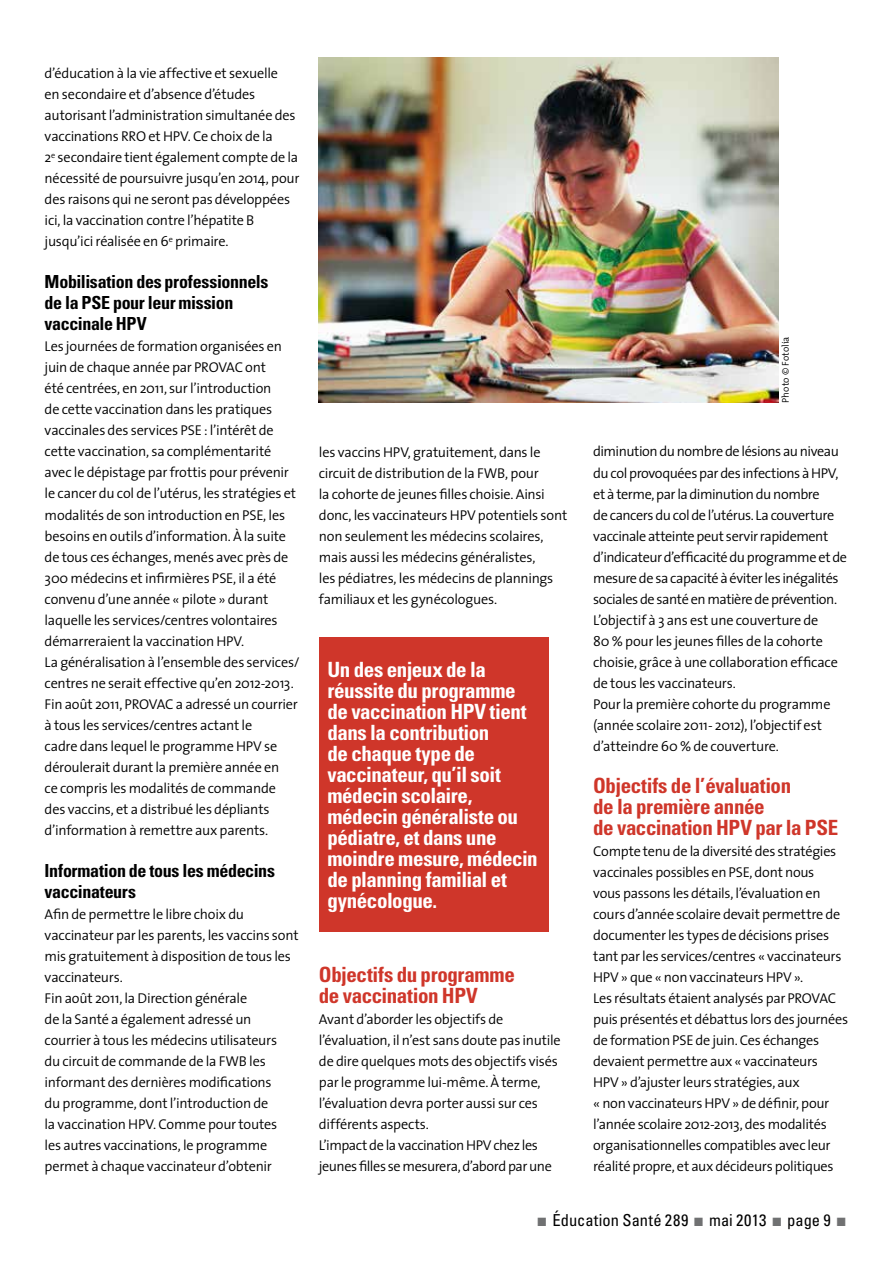
<style>
.page{position:relative;width:893px;height:1263px;background:#fff}
.page>*{position:absolute;margin:0;border:0;box-sizing:border-box;transform-origin:0 0}
.t1{font:700 condensed 21px/21px "Univers";letter-spacing:-.02em;color:#fff}
.t2{font:700 condensed 21px/21px "Univers";letter-spacing:-.02em;color:#cf362a}
.t3{font:700 condensed 18px/21px "Univers";letter-spacing:-.02em;color:#000}
.t4{font:condensed 16.5px "Univers";letter-spacing:.005em;color:#000}
.t5{font:300 14.25px/21px "The Sans";letter-spacing:-.02em;color:#000}
.t6{font:300 9.75px "The Mix";letter-spacing:.005em;color:#000}
.s1{font-weight:900;font-stretch:normal;color:#707172}
</style>
<div class="page">
<div style="left:319px;top:637px;width:230px;height:294px;background:#cf362a"></div>
<img style="left:319px;top:57px;width:459px;height:346px">
<p class="t5" style="left:45px;top:63px;width:256px">d’éducation à la vie affective et sexuelle<br>en secondaire et d’absence d’études autorisant l’administration simultanée des vaccinations RRO et HPV. Ce choix de la<br>2<sup>e</sup> secondaire tient également compte de la nécessité de poursuivre jusqu’en 2014, pour des raisons qui ne seront pas développées ici, la vaccination contre l’hépatite B jusqu’ici réalisée en 6<sup>e</sup> primaire.</p>
<p class="t3" style="left:45px;top:271px;width:225px">Mobilisation des professionnels de la PSE pour leur mission vaccinale HPV</p>
<p class="t5" style="left:45px;top:336px;width:257px">Les journées de formation organisées en juin de chaque année par PROVAC ont<br>été centrées, en 2011, sur l’introduction<br>de cette vaccination dans les pratiques vaccinales des services PSE : l’intérêt de cette vaccination, sa complémentarité avec le dépistage par frottis pour prévenir le cancer du col de l’utérus, les stratégies et modalités de son introduction en PSE, les besoins en outils d’information. À la suite de tous ces échanges, menés avec près de 300 médecins et infirmières PSE, il a été convenu d’une année « pilote » durant laquelle les services/centres volontaires démarreraient la vaccination HPV.<br>La généralisation à l’ensemble des services/ centres ne serait effective qu’en 2012-2013.<br>Fin août 2011, PROVAC a adressé un courrier à tous les services/centres actant le<br>cadre dans lequel le programme HPV se déroulerait durant la première année en<br>ce compris les modalités de commande des vaccins, et a distribué les dépliants d’information à remettre aux parents.</p>
<p class="t3" style="left:45px;top:859px;width:232px">Information de tous les médecins vaccinateurs</p>
<p class="t5" style="left:45px;top:903px;width:256px">Afin de permettre le libre choix du vaccinateur par les parents, les vaccins sont mis gratuitement à disposition de tous les vaccinateurs.<br>Fin août 2011, la Direction générale<br>de la Santé a également adressé un courrier à tous les médecins utilisateurs<br>du circuit de commande de la FWB les informant des dernières modifications<br>du programme, dont l’introduction de<br>la vaccination HPV. Comme pour toutes<br>les autres vaccinations, le programme permet à chaque vaccinateur d’obtenir</p>
<p class="t5" style="left:319px;top:441px;width:250px">les vaccins HPV, gratuitement, dans le circuit de distribution de la FWB, pour<br>la cohorte de jeunes filles choisie. Ainsi donc, les vaccinateurs HPV potentiels sont non seulement les médecins scolaires, mais aussi les médecins généralistes,<br>les pédiatres, les médecins de plannings familiaux et les gynécologues.</p>
<p class="t1" style="left:327px;top:659px;width:212px">Un des enjeux de la réussite du programme de vaccination HPV tient dans la contribution<br>de chaque type de vaccinateur, qu’il soit médecin scolaire, médecin généraliste ou pédiatre, et dans une moindre mesure, médecin de planning familial et gynécologue.</p>
<h1 class="t2" style="left:319px;top:963px;width:197px">Objectifs du programme de vaccination HPV</h1>
<p class="t5" style="left:319px;top:1008px;width:243px">Avant d’aborder les objectifs de l’évaluation, il n’est sans doute pas inutile de dire quelques mots des objectifs visés par le programme lui-même. À terme, l’évaluation devra porter aussi sur ces différents aspects.<br>L’impact de la vaccination HPV chez les jeunes filles se mesurera, d’abord par une</p>
<p class="t6" style="left:777px;top:403px;width:68px;rotate:-90deg">Photo © Fotolia</p>
<p class="t5" style="left:593px;top:441px;width:255px">diminution du nombre de lésions au niveau du col provoquées par des infections à HPV, et à terme, par la diminution du nombre<br>de cancers du col de l’utérus. Lacouverture vaccinale atteinte peut servir rapidement d’indicateur d’efficacité du programme et de mesure de sa capacité à éviter les inégalités sociales de santé en matière de prévention.<br>L’objectif à 3 ans est une couverture de<br>80 % pour les jeunes filles de la cohorte choisie, grâce à une collaboration efficace de tous les vaccinateurs.<br>Pour la première cohorte du programme (année scolaire 2011- 2012), l’objectif est d’atteindre 60 % de couverture.</p>
<h1 class="t2" style="left:593px;top:774px;width:247px">Objectifs de l’évaluation<br>de la première année<br>de vaccination HPV par la PSE</h1>
<p class="t5" style="left:593px;top:840px;width:257px">Compte tenu de la diversité des stratégies vaccinales possibles en PSE, dont nous<br>vous passons les détails, l’évaluation en cours d’année scolaire devait permettre de documenter les types de décisions prises tant par les services/centres « vaccinateurs HPV » que « non vaccinateurs HPV ».<br>Les résultats étaient analysés par PROVAC puis présentés et débattus lors des journées de formation PSE de juin. Ces échanges devaient permettre aux « vaccinateurs<br>HPV » d’ajuster leurs stratégies, aux<br>« non vaccinateurs HPV » de définir, pour l’année scolaire 2012-2013, des modalités organisationnelles compatibles avec leur réalité propre, et aux décideurs politiques</p>
<p class="t4" style="left:535px;top:1210px;width:315px"><span class="s1">ı</span>Éducation Santé 289 <span class="s1">ı</span>mai 2013 <span class="s1">ı</span> page 9 <span class="s1">ı</span></p>
</div>
